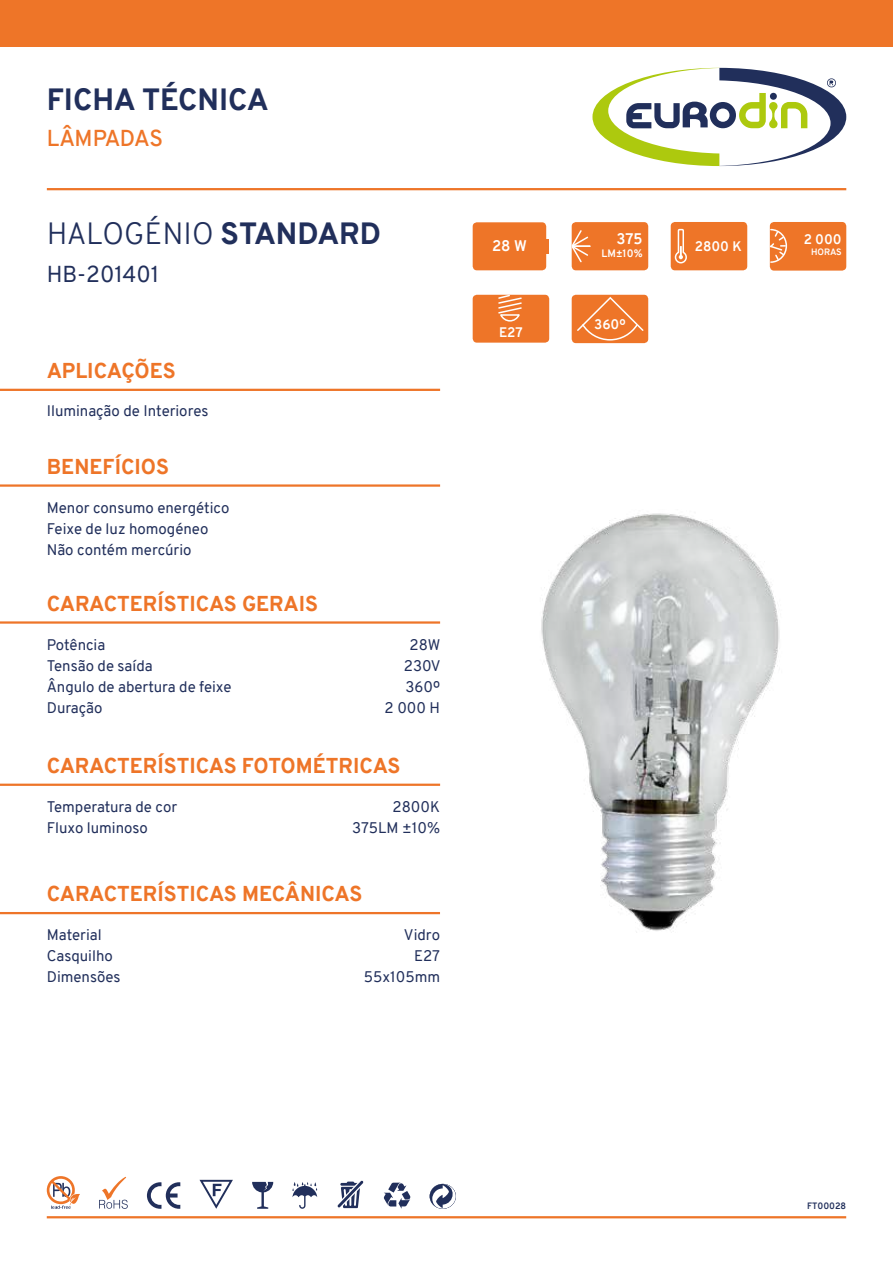
<style>
.page{position:relative;width:893px;height:1263px;background:#fff}
.page>*{position:absolute;margin:0;border:0;box-sizing:border-box;transform-origin:0 0}
.t1{font:300 30px "Overpass";color:#212f5b}
.t2{font:800 30px "Overpass";color:#212f5b}
.t3{font:22.5px "Overpass";color:#212f5b}
.t4{font:600 22.5px "Overpass";letter-spacing:-.02em;color:#ee7528}
.t5{font:800 21px "Overpass";color:#ee7528}
.t6{font:15px/21px "Overpass";color:#212f5b}
.t7{font:700 15px "Overpass";color:#fff}
.t8{font:700 13.5px "Overpass";color:#fff}
.t9{font:700 10.5px "Overpass";color:#fff}
.t10{font:700 9px "Overpass";color:#212f5b}
.t11{font:700 9px "Overpass";letter-spacing:-.01em;color:#fff}
.s1{font-weight:800}
</style>
<div class="page">
<div style="left:0;top:0;width:893px;height:47px;background:#ee7528"></div>
<svg style="left:592px;top:68px;width:254px;height:98px"></svg>
<hr style="left:47px;top:188px;width:799px;height:2px;background:#ee7528">
<hr style="left:0;top:389px;width:440px;height:2px;background:#ee7528">
<hr style="left:0;top:484px;width:440px;height:3px;background:#ee7528">
<hr style="left:0;top:621px;width:440px;height:3px;background:#ee7528">
<hr style="left:0;top:784px;width:440px;height:2px;background:#ee7528">
<hr style="left:0;top:912px;width:440px;height:2px;background:#ee7528">
<div style="left:473px;top:295px;width:76px;height:48px;background:#ee7528;border-radius:4px"></div>
<svg style="left:497px;top:294px;width:26px;height:28px"></svg>
<div style="left:671px;top:222px;width:76px;height:48px;background:#ee7528;border-radius:4px"></div>
<svg style="left:674px;top:228px;width:13px;height:36px"></svg>
<div style="left:770px;top:222px;width:76px;height:49px;background:#ee7528;border-radius:4px"></div>
<svg style="left:769px;top:228px;width:19px;height:36px"></svg>
<div style="left:572px;top:222px;width:76px;height:48px;background:#ee7528;border-radius:4px"></div>
<svg style="left:571px;top:229px;width:19px;height:35px"></svg>
<div style="left:473px;top:222px;width:73px;height:48px;background:#ee7528;border-radius:4px"></div>
<svg style="left:546px;top:239px;width:3px;height:14px"></svg>
<img style="left:541px;top:513px;width:239px;height:420px">
<hr style="left:47px;top:1216px;width:799px;height:2px;background:#ee7528">
<svg style="left:99px;top:1177px;width:29px;height:32px"></svg>
<svg style="left:47px;top:1176px;width:33px;height:33px"></svg>
<svg style="left:200px;top:1180px;width:33px;height:29px"></svg>
<svg style="left:147px;top:1182px;width:33px;height:27px"></svg>
<svg style="left:252px;top:1182px;width:21px;height:27px"></svg>
<svg style="left:292px;top:1182px;width:25px;height:27px"></svg>
<svg style="left:384px;top:1183px;width:26px;height:26px"></svg>
<svg style="left:430px;top:1184px;width:26px;height:25px"></svg>
<svg style="left:337px;top:1180px;width:27px;height:29px"></svg>
<div style="left:572px;top:295px;width:76px;height:48px;background:#ee7528;border-radius:4px"></div>
<svg style="left:577px;top:296px;width:67px;height:45px"></svg>
<h1 class="t2" style="left:47px;top:78px;width:224px">FICHA TÉCNICA</h1>
<h2 class="t4" style="left:47px;top:122px;width:118px">LÂMPADAS</h2>
<h1 class="t1" style="left:47px;top:212px;width:336px">HALOGÉNIO <span class="s1">STANDARD</span></h1>
<h2 class="t3" style="left:47px;top:258px;width:114px">HB-201401</h2>
<h3 class="t5" style="left:47px;top:356px;width:131px">APLICAÇÕES</h3>
<p class="t6" style="left:47px;top:401px;width:163px">Iluminação de Interiores</p>
<h3 class="t5" style="left:47px;top:451px;width:124px">BENEFÍCIOS</h3>
<p class="t6" style="left:47px;top:497px;width:184px">Menor consumo energético<br>Feixe de luz homogéneo<br>Não contém mercúrio</p>
<h3 class="t5" style="left:47px;top:588px;width:273px">CARACTERÍSTICAS GERAIS</h3>
<p class="t6" style="left:47px;top:634px;width:60px">Potência</p>
<p class="t6" style="left:410px;top:634px;width:32px">28W</p>
<p class="t6" style="left:47px;top:655px;width:107px">Tensão de saída</p>
<p class="t6" style="left:404px;top:655px;width:38px">230V</p>
<p class="t6" style="left:47px;top:676px;width:186px">Ângulo de abertura de feixe</p>
<p class="t6" style="left:406px;top:676px;width:36px">360º</p>
<p class="t6" style="left:47px;top:697px;width:57px">Duração</p>
<p class="t6" style="left:385px;top:697px;width:57px">2 000 H</p>
<h3 class="t5" style="left:47px;top:751px;width:355px">CARACTERÍSTICAS FOTOMÉTRICAS</h3>
<p class="t6" style="left:47px;top:796px;width:132px">Temperatura de cor</p>
<p class="t6" style="left:393px;top:796px;width:49px">2800K</p>
<p class="t6" style="left:47px;top:817px;width:103px">Fluxo luminoso</p>
<p class="t6" style="left:352px;top:817px;width:89px">375LM ±10%</p>
<h3 class="t5" style="left:47px;top:879px;width:317px">CARACTERÍSTICAS MECÂNICAS</h3>
<p class="t6" style="left:47px;top:925px;width:56px">Material</p>
<p class="t6" style="left:404px;top:925px;width:38px">Vidro</p>
<p class="t6" style="left:47px;top:946px;width:68px">Casquilho</p>
<p class="t6" style="left:414px;top:946px;width:27px">E27</p>
<p class="t6" style="left:47px;top:967px;width:75px">Dimensões</p>
<p class="t6" style="left:364px;top:967px;width:78px">55x105mm</p>
<p class="t7" style="left:492px;top:235px;width:36px">28 W</p>
<p class="t8" style="left:499px;top:323px;width:25px">E27</p>
<p class="t7" style="left:617px;top:228px;width:28px">375</p>
<p class="t9" style="left:602px;top:246px;width:43px">LM±10%</p>
<p class="t8" style="left:594px;top:315px;width:33px">360º</p>
<p class="t8" style="left:695px;top:236px;width:49px">2800 K</p>
<p class="t8" style="left:804px;top:230px;width:40px">2 000</p>
<p class="t11" style="left:811px;top:246px;width:32px">HORAS</p>
<p class="t10" style="left:807px;top:1199px;width:41px">FT00028</p>
</div>
